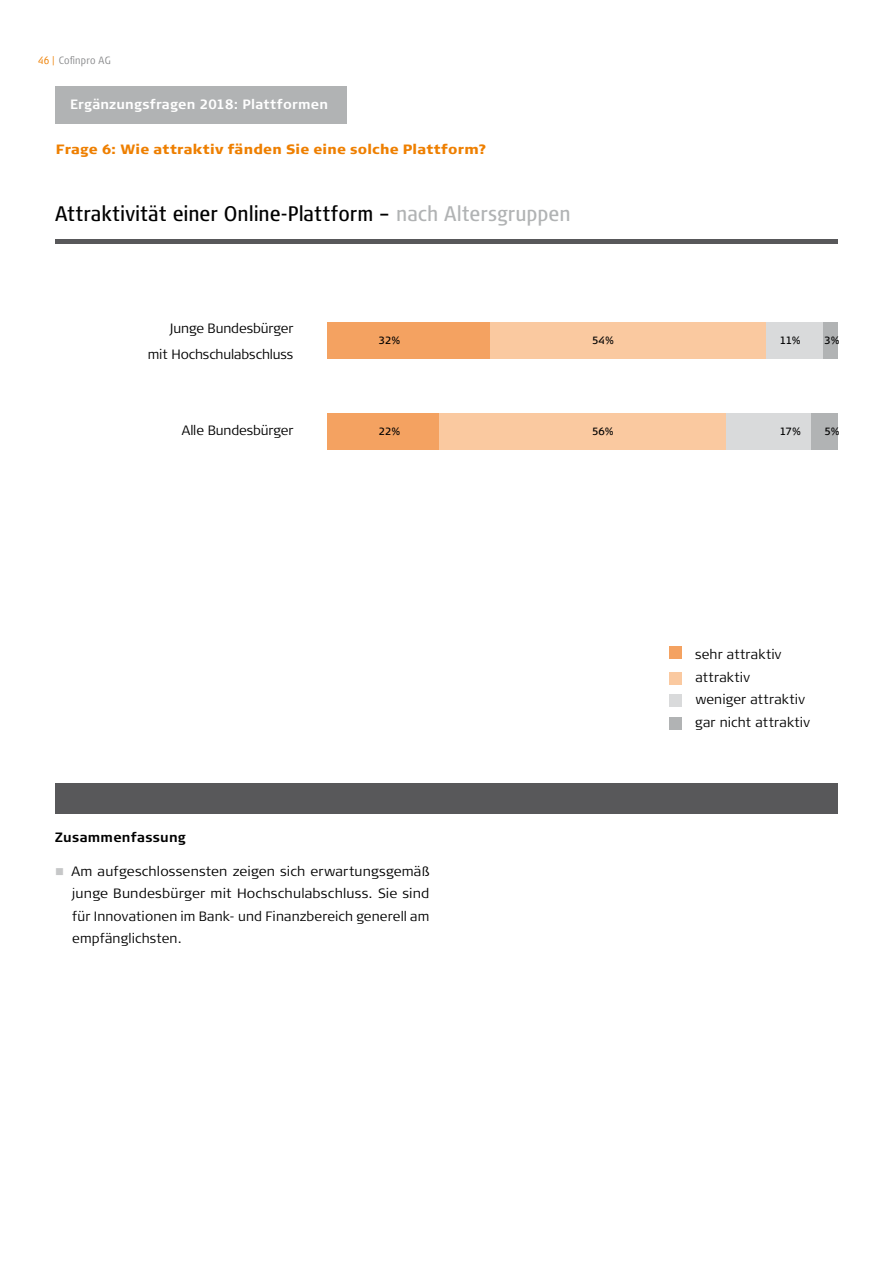
<style>
.page{position:relative;width:893px;height:1263px;background:#fff}
.page>*{position:absolute;margin:0;border:0;box-sizing:border-box;transform-origin:0 0}
.t1{font:21px "Signa Cond Column";letter-spacing:-.005em;color:#000}
.t2{font:300 13.5px/22.5px "Signa Column";letter-spacing:.005em;color:#000;text-align:right}
.t3{font:900 13.5px "Signa Column";letter-spacing:.015em;color:#ee7f00}
.t4{font:700 13.5px "Signa Column";letter-spacing:.015em;color:#fff}
.t5{font:700 13.5px "Signa Column";letter-spacing:.015em;color:#000}
.t6{font:10.5px "Signa Column";color:#000}
.t7{font:300 10.5px "Signa Cond Column";letter-spacing:.02em;color:#87888a}
.s1{color:#ee7f00}
.s2{color:#b1b3b4}
</style>
<div class="page">
<hr style="left:55px;top:239px;width:783px;height:4px;background:#58585a">
<div style="left:669px;top:646px;width:13px;height:13px;background:#f4a261"></div>
<div style="left:669px;top:672px;width:13px;height:12px;background:#fac9a0"></div>
<div style="left:669px;top:694px;width:13px;height:13px;background:#d9dadb"></div>
<div style="left:669px;top:717px;width:13px;height:13px;background:#b1b3b4"></div>
<div style="left:327px;top:322px;width:163px;height:37px;background:#f4a261"></div>
<div style="left:725px;top:322px;width:98px;height:37px;background:#d9dadb"></div>
<div style="left:823px;top:322px;width:15px;height:37px;background:#b1b3b4"></div>
<div style="left:490px;top:322px;width:276px;height:37px;background:#fac9a0"></div>
<div style="left:327px;top:413px;width:112px;height:36px;background:#f4a261"></div>
<div style="left:725px;top:413px;width:88px;height:36px;background:#d9dadb"></div>
<div style="left:811px;top:413px;width:27px;height:36px;background:#b1b3b4"></div>
<div style="left:439px;top:413px;width:286px;height:36px;background:#fac9a0"></div>
<div style="left:55px;top:783px;width:783px;height:31px;background:#58585a"></div>
<div style="left:55px;top:86px;width:292px;height:38px;background:#b1b3b4"></div>
<p class="t7" style="left:38px;top:54px;width:74px"><span class="s1">46 |</span> Cofinpro AG</p>
<p class="t4" style="left:70px;top:96px;width:259px">Ergänzungsfragen 2018: Plattformen</p>
<p class="t3" style="left:56px;top:140px;width:432px">Frage 6: Wie attraktiv fänden Sie eine solche Plattform?</p>
<h1 class="t1" style="left:55px;top:202px;width:517px">Attraktivität einer Online-Plattform – <span class="s2">nach Altersgruppen</span></h1>
<p class="t2" style="left:148px;top:316px;width:147px;line-height:25.5px">Junge Bundesbürger mit Hochschulabschluss</p>
<p class="t2" style="left:182px;top:419px;width:113px">Alle Bundesbürger</p>
<p class="t6" style="left:379px;top:334px;width:23px">32%</p>
<p class="t6" style="left:379px;top:426px;width:23px">22%</p>
<p class="t6" style="left:592px;top:334px;width:23px">54%</p>
<p class="t6" style="left:592px;top:426px;width:23px">56%</p>
<p class="t6" style="left:780px;top:334px;width:23px">11%</p>
<p class="t6" style="left:824px;top:334px;width:17px">3%</p>
<p class="t6" style="left:780px;top:426px;width:23px">17%</p>
<p class="t6" style="left:824px;top:426px;width:17px">5%</p>
<p class="t5" style="left:55px;top:829px;width:132px">Zusammenfassung</p>
<p class="t2" style="left:71px;top:860px;width:360px;text-align:justify">Am aufgeschlossensten zeigen sich erwartungsgemäß junge Bundesbürger mit Hochschulabschluss. Sie sind für Innovationen im Bank- und Finanzbereich generell am empfänglichsten.</p>
<p class="t2" style="left:695px;top:643px;width:116px;text-align:left">sehr attraktiv attraktiv<br>weniger attraktiv gar nicht attraktiv</p>
</div>
